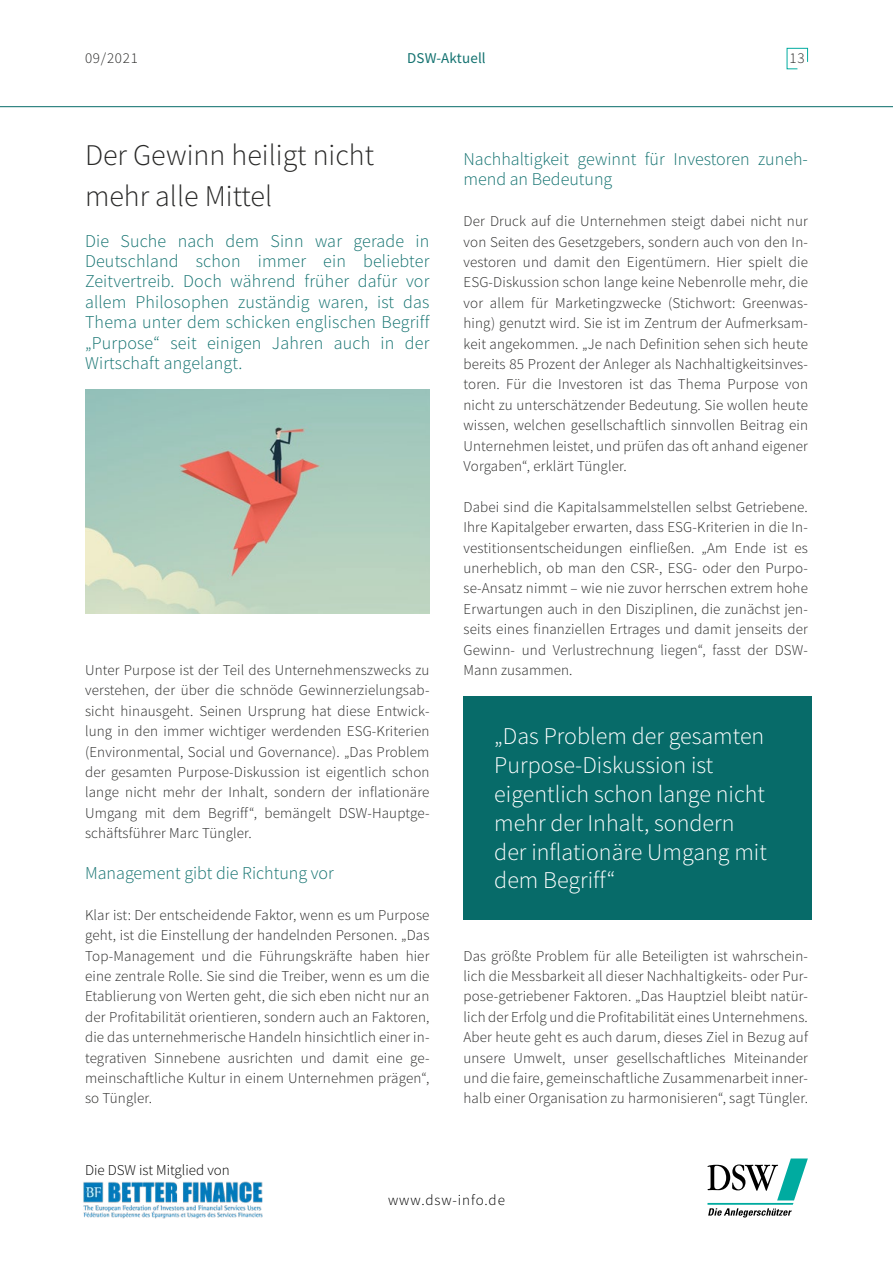
<style>
.page{position:relative;width:893px;height:1263px;background:#fff}
.page>*{position:absolute;margin:0;border:0;box-sizing:border-box;transform-origin:0 0}
.t1{font:300 30px/40.8px "Source Sans Pro";color:#282827}
.t2{font:300 24px/28.8px "Source Sans Pro";color:#fff}
.t3{font:300 18px/20.4px "Source Sans Pro";color:#137270;text-align:justify}
.t4{font:300 15px/20.4px "Source Sans Pro";letter-spacing:.01em;color:#282827;text-align:justify}
.t5{font:300 15px "Source Sans Pro";color:#000}
.t6{font:300 15px "Source Sans Pro";letter-spacing:.06em;color:#000}
.t7{font:15px "Source Sans Pro";letter-spacing:.01em;color:#137270}
</style>
<div class="page">
<svg style="left:707px;top:1158px;width:101px;height:59px"></svg>
<svg style="left:786px;top:48px;width:22px;height:22px"></svg>
<hr style="left:0;top:106px;width:893px;height:1px;background:#076b69">
<img style="left:83px;top:1182px;width:180px;height:37px">
<img style="left:85px;top:389px;width:344px;height:225px">
<div style="left:463px;top:696px;width:349px;height:224px;background:#076b69"></div>
<p class="t4" style="left:85px;top:48px;width:54px">09/2021</p>
<p class="t7" style="left:407px;top:48px;width:80px">DSW-Aktuell</p>
<p class="t4" style="left:790px;top:48px;width:17px">13</p>
<h1 class="t1" style="left:85px;top:135px;width:291px">Der Gewinn heiligt nicht mehr alle Mittel</h1>
<p class="t3" style="left:85px;top:230px;width:346px">Die Suche nach dem Sinn war gerade in Deutschland schon immer ein beliebter Zeitvertreib. Doch während früher dafür vor allem Philosophen zuständig waren, ist das Thema unter dem schicken englischen Begriff „Purpose“ seit einigen Jahren auch in der Wirtschaft angelangt.</p>
<p class="t4" style="left:85px;top:660px;width:346px">Unter Purpose ist der Teil des Unternehmenszwecks zu verstehen, der über die schnöde Gewinnerzielungsab&shy;sicht hinausgeht. Seinen Ursprung hat diese Entwick&shy;lung in den immer wichtiger werdenden ESG-Kriterien (Environmental, Social und Governance). „Das Problem der gesamten Purpose-Diskussion ist eigentlich schon lange nicht mehr der Inhalt, sondern der inflationäre Umgang mit dem Begriff“, bemängelt DSW-Hauptge&shy;schäftsführer Marc Tüngler.</p>
<p class="t3" style="left:85px;top:863px;width:250px">Management gibt die Richtung vor</p>
<p class="t4" style="left:85px;top:905px;width:346px">Klar ist: Der entscheidende Faktor, wenn es um Purpose geht, ist die Einstellung der handelnden Personen. „Das Top-Management und die Führungskräfte haben hier eine zentrale Rolle. Sie sind die Treiber, wenn es um die Etablierung von Werten geht, die sich eben nicht nur an der Profitabilität orientieren, sondern auch an Faktoren, die das unternehmerische Handeln hinsichtlich einer in&shy;tegrativen Sinnebene ausrichten und damit eine ge&shy;meinschaftliche Kultur in einem Unternehmen prägen“, so Tüngler.</p>
<p class="t5" style="left:85px;top:1161px;width:146px">Die DSW ist Mitglied von</p>
<p class="t3" style="left:463px;top:149px;width:346px">Nachhaltigkeit gewinnt für Investoren zuneh&shy;mend an Bedeutung</p>
<p class="t4" style="left:463px;top:211px;width:346px">Der Druck auf die Unternehmen steigt dabei nicht nur von Seiten des Gesetzgebers, sondern auch von den In&shy;vestoren und damit den Eigentümern. Hier spielt die ESG-Diskussion schon lange keine Nebenrolle mehr, die vor allem für Marketingzwecke (Stichwort: Greenwas&shy;hing) genutzt wird. Sie ist im Zentrum der Aufmerksam&shy;keit angekommen. „Je nach Definition sehen sich heute bereits 85 Prozent der Anleger als Nachhaltigkeitsinves&shy;toren. Für die Investoren ist das Thema Purpose von nicht zu unterschätzender Bedeutung. Sie wollen heute wissen, welchen gesellschaftlich sinnvollen Beitrag ein Unternehmen leistet, und prüfen das oft anhand eigener Vorgaben“, erklärt Tüngler.</p>
<p class="t4" style="left:463px;top:497px;width:346px">Dabei sind die Kapitalsammelstellen selbst Getriebene.<br>Ihre Kapitalgeber erwarten, dass ESG-Kriterien in die In&shy;vestitionsentscheidungen einfließen. „Am Ende ist es unerheblich, ob man den CSR-, ESG- oder den Purpo&shy;se-Ansatz nimmt – wie nie zuvor herrschen extrem hohe Erwartungen auch in den Disziplinen, die zunächst jen&shy;seits eines finanziellen Ertrages und damit jenseits der Gewinn- und Verlustrechnung liegen“, fasst der DSW-Mann zusammen.</p>
<h2 class="t2" style="left:494px;top:722px;width:274px">„Das Problem der gesamten<br>Purpose-Diskussion ist eigentlich schon lange nicht mehr der Inhalt, sondern der inflationäre Umgang mit dem Begriff“</h2>
<p class="t4" style="left:463px;top:945px;width:346px">Das größte Problem für alle Beteiligten ist wahrschein&shy;lich die Messbarkeit all dieser Nachhaltigkeits- oder Pur&shy;pose-getriebener Faktoren. „Das Hauptziel bleibt natür&shy;lich der Erfolg und die Profitabilität eines Unternehmens.<br>Aber heute geht es auch darum, dieses Ziel in Bezug auf unsere Umwelt, unser gesellschaftliches Miteinander und die faire, gemeinschaftliche Zusammenarbeit inner&shy;halb einer Organisation zu harmonisieren“, sagt Tüngler.</p>
<p class="t6" style="left:388px;top:1191px;width:118px">www.dsw-info.de</p>
</div>
